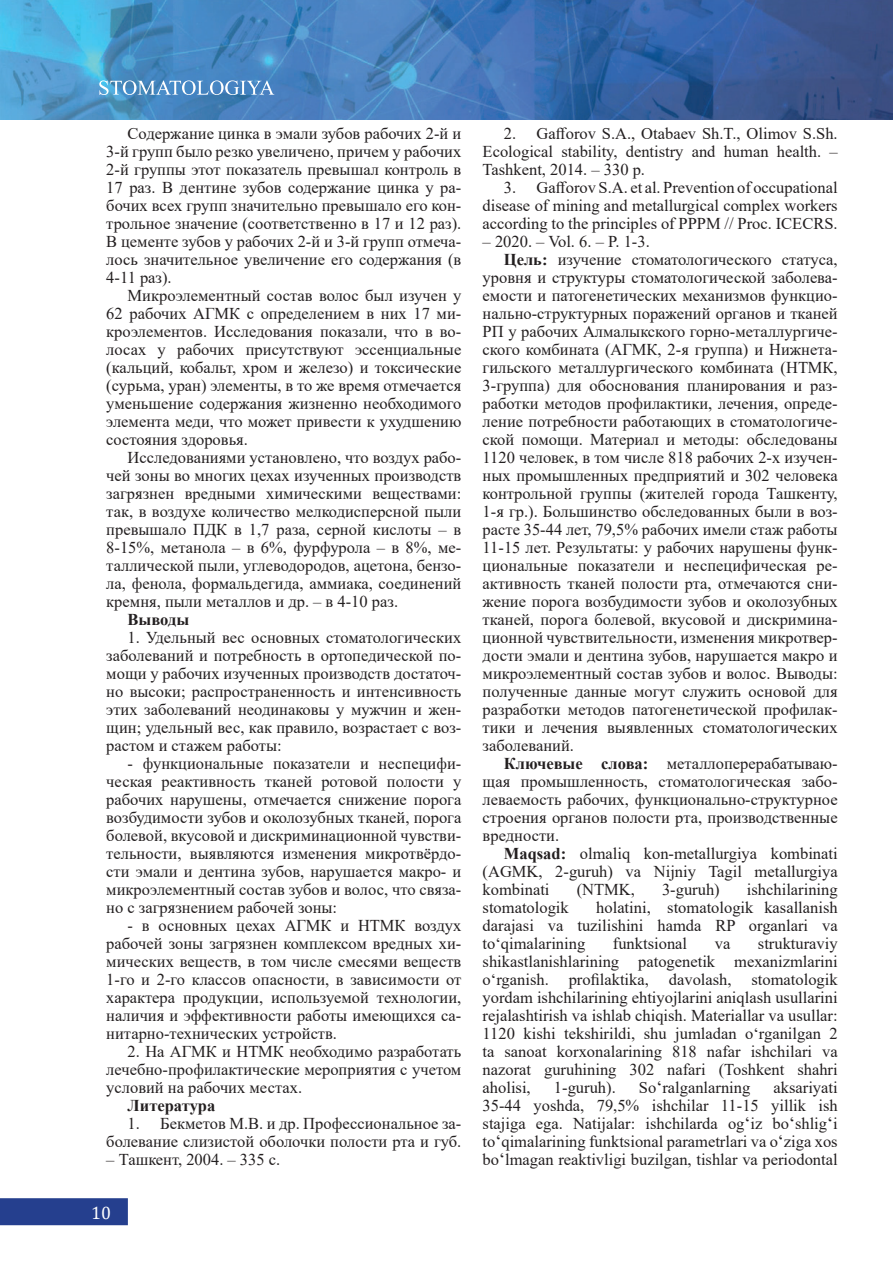
<style>
.page{position:relative;width:893px;height:1263px;background:#fff}
.page>*{position:absolute;margin:0;border:0;box-sizing:border-box;transform-origin:0 0}
.t1{font:18px "Cambria";color:#fff}
.t2{font:16.5px/18px "Times New Roman";color:#231f20;text-align:justify}
.t3{font:700 16.5px "Times New Roman";color:#231f20}
.s1{font-weight:700}
.s2{font-size:18px}
</style>
<div class="page">
<img style="left:0;top:0;width:893px;height:120px">
<div style="left:0;top:1199px;width:127px;height:25px;background:#253f8e"></div>
<div style="left:0;top:1198px;width:128px;height:27px;border:2px solid #253f8e"></div>
<svg style="left:99px;top:80px;width:175px;height:15px;background:#75a7d2"></svg>
<p class="t2" style="left:106px;top:124px;width:357px;text-indent:21px">Содержание цинка в эмали зубов рабочих 2-й и 3-й групп было резко увеличено, причем у рабочих 2-й группы этот показатель превышал контроль в 17 раз. В дентине зубов содержание цинка у ра&shy;бочих всех групп значительно превышало его кон&shy;трольное значение (соответственно в 17 и 12 раз).<br>В цементе зубов у рабочих 2-й и 3-й групп отмеча&shy;лось значительное увеличение его содержания (в 4-11 раз).</p>
<p class="t2" style="left:106px;top:286px;width:357px;text-indent:21px">Микроэлементный состав волос был изучен у 62 рабочих АГМК с определением в них 17 ми&shy;кроэлементов. Исследования показали, что в во&shy;лосах у рабочих присутствуют эссенциальные (кальций, кобальт, хром и железо) и токсические (сурьма, уран) элементы, в то же время отмечается уменьшение содержания жизненно необходимого элемента меди, что может привести к ухудшению состояния здоровья.</p>
<p class="t2" style="left:106px;top:448px;width:357px;text-indent:21px">Исследованиями установлено, что воздух рабо&shy;чей зоны во многих цехах изученных производств загрязнен вредными химическими веществами: так, в воздухе количество мелкодисперсной пыли превышало ПДК в 1,7 раза, серной кислоты – в 8-15%, метанола – в 6%, фурфурола – в 8%, ме&shy;таллической пыли, углеводородов, ацетона, бензо&shy;ла, фенола, формальдегида, аммиака, соединений кремня, пыли металлов и др. – в 4-10 раз.</p>
<p class="t3" style="left:128px;top:608px;width:63px">Выводы</p>
<p class="t2" style="left:106px;top:628px;width:357px;text-indent:21px">1. Удельный вес основных стоматологических заболеваний и потребность в ортопедической по&shy;мощи у рабочих изученных производств достаточ&shy;но высоки; распространенность и интенсивность этих заболеваний неодинаковы у мужчин и жен&shy;щин; удельный вес, как правило, возрастает с воз&shy;растом и стажем работы:</p>
<p class="t2" style="left:106px;top:754px;width:357px;text-indent:21px">- функциональные показатели и неспецифи&shy;ческая реактивность тканей ротовой полости у рабочих нарушены, отмечается снижение порога возбудимости зубов и околозубных тканей, порога болевой, вкусовой и дискриминационной чувстви&shy;тельности, выявляются изменения микротвёрдо&shy;сти эмали и дентина зубов, нарушается макро- и микроэлементный состав зубов и волос, что связа&shy;но с загрязнением рабочей зоны:</p>
<p class="t2" style="left:106px;top:916px;width:357px;text-indent:21px">- в основных цехах АГМК и НТМК воздух рабочей зоны загрязнен комплексом вредных хи&shy;мических веществ, в том числе смесями веществ 1-го и 2-го классов опасности, в зависимости от характера продукции, используемой технологии, наличия и эффективности работы имеющихся са&shy;нитарно-технических устройств.</p>
<p class="t2" style="left:106px;top:1042px;width:357px;text-indent:21px">2. На АГМК и НТМК необходимо разработать лечебно-профилактические мероприятия с учетом условий на рабочих местах.</p>
<p class="t3" style="left:128px;top:1094px;width:89px">Литература</p>
<p class="t2" style="left:106px;top:1114px;width:357px;text-align:right">1. Бекметов М.В. и др. Профессиональное за&shy;болевание слизистой оболочки полости рта и губ.</p>
<p class="t2" style="left:106px;top:1150px;width:176px">– Ташкент, 2004. – 335 с.</p>
<p class="t1" style="left:91px;top:1202px;width:21px">10</p>
<p class="t2" style="left:483px;top:124px;width:357px;text-indent:21px">2. Gafforov S.A., Otabaev Sh.T., Olimov S.Sh.<br>Ecological stability, dentistry and human health. – Tashkent, 2014. – 330 p.</p>
<p class="t2" style="left:483px;top:178px;width:357px;text-indent:21px">3. Gafforov S.А. et al. Prevention of occupational disease of mining and metallurgical complex workers according to the principles of PPPM // Proc. ICECRS.</p>
<p class="t2" style="left:483px;top:232px;width:169px">– 2020. – Vol. 6. – P. 1-3.</p>
<p class="t2" style="left:483px;top:250px;width:357px;text-indent:21px"><span class="s1">Цель:</span> изучение стоматологического статуса, уровня и структуры стоматологической заболева&shy;емости и патогенетических механизмов функцио&shy;нально-структурных поражений органов и тканей РП у рабочих Алмалыкского горно-металлургиче&shy;ского комбината (АГМК, 2-я группа) и Нижнета&shy;гильского металлургического комбината (НТМК, 3-группа) для обоснования планирования и раз&shy;работки методов профилактики, лечения, опреде&shy;ление потребности работающих в стоматологиче&shy;ской помощи. Материал и методы: обследованы 1120 человек, в том числе 818 рабочих 2-х изучен&shy;ных промышленных предприятий и 302 человека контрольной группы (жителей города Ташкенту, 1-я гр.). Большинство обследованных были в воз&shy;расте 35-44 лет, 79,5% рабочих имели стаж работы 11-15 лет. Результаты: у рабочих нарушены функ&shy;циональные показатели и неспецифическая ре&shy;активность тканей полости рта, отмечаются сни&shy;жение порога возбудимости зубов и околозубных тканей, порога болевой, вкусовой и дискримина&shy;ционной чувствительности, изменения микротвер&shy;дости эмали и дентина зубов, нарушается макро и микроэлементный состав зубов и волос. Выводы: полученные данные могут служить основой для разработки методов патогенетической профилак&shy;тики и лечения выявленных стоматологических заболеваний.</p>
<p class="t2" style="left:483px;top:754px;width:357px;text-indent:21px"><span class="s1">Ключевые слова:</span> металлоперерабатываю&shy;щая промышленность, стоматологическая забо&shy;леваемость рабочих, функционально-структурное строения органов полости рта, производственные вредности.</p>
<p class="t2" style="left:483px;top:844px;width:357px;text-indent:21px"><span class="s1">Maqsad:</span> olmaliq kon-metallurgiya kombinati (AGMK, 2-guruh) va Nijniy Tagil metallurgiya kombinati</p>
<p class="t2" style="left:577px;top:880px;width:60px">(NTMK,</p>
<p class="t2" style="left:662px;top:880px;width:59px">3-guruh)</p>
<p class="t2" style="left:747px;top:880px;width:92px">ishchilarining</p>
<p class="t2" style="left:483px;top:898px;width:357px;text-indent:114px">holatini, stomatologik kasallanish darajasi va tuzilishini hamda RP organlari va to‘qimalarining</p>
<p class="t2" style="left:483px;top:898px;width:88px">stomatologik</p>
<p class="t2" style="left:483px;top:934px;width:357px;text-indent:275px">strukturaviy shikastlanishlarining patogenetik mexanizmlarini o‘rganish. profilaktika, davolash, stomatologik yordam ishchilarining ehtiyojlarini aniqlash usullarini rejalashtirish va ishlab chiqish. Materiallar va usullar:<br>1120 kishi tekshirildi, shu jumladan o‘rganilgan 2 ta sanoat korxonalarining 818 nafar ishchilari va nazorat guruhining 302 nafari (Toshkent shahri aholisi,</p>
<p class="t2" style="left:613px;top:934px;width:76px">funktsional</p>
<p class="t2" style="left:715px;top:934px;width:17px">va</p>
<p class="t2" style="left:554px;top:1078px;width:63px">1-guruh).</p>
<p class="t2" style="left:639px;top:1078px;width:113px">So<span class="s2">‘</span>ralganlarning</p>
<p class="t2" style="left:483px;top:1078px;width:357px;text-indent:291px">aksariyati 35-44 yoshda, 79,5% ishchilar 11-15 yillik ish stajiga ega. Natijalar: ishchilarda og<span class="s2">‘</span>iz bo<span class="s2">‘</span>shlig<span class="s2">‘</span>i to<span class="s2">‘</span>qimalarining funktsional parametrlari va o<span class="s2">‘</span>ziga xos bo<span class="s2">‘</span>lmagan reaktivligi buzilgan, tishlar va periodontal</p>
</div>
